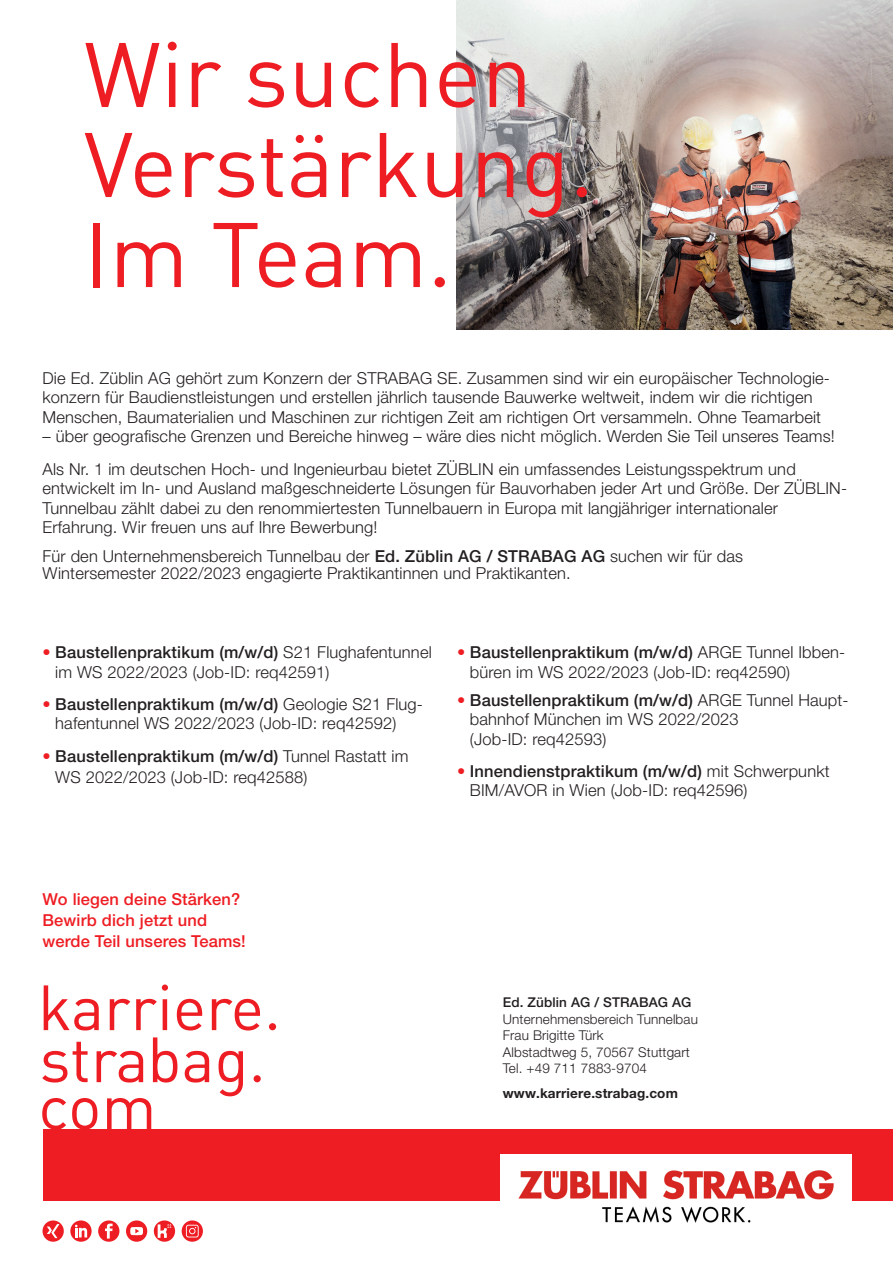
<style>
.page{position:relative;width:893px;height:1263px;background:#fff}
.page>*{position:absolute;margin:0;border:0;box-sizing:border-box;transform-origin:0 0}
.t1{font:90px/90px "DIN Pro";color:#ee1d23}
.t2{font:300 16.5px/19.5px "Helvetica Neue LT Pro";letter-spacing:.01em;color:#231f20}
.t3{font:500 16.5px/21px "Helvetica Neue LT Pro";letter-spacing:.01em;color:#ee1d23}
.t4{font:300 13.5px/16.5px "Helvetica Neue LT Pro";letter-spacing:.01em;color:#231f20}
.t5{font:700 13.5px "Helvetica Neue LT Pro";letter-spacing:.01em;color:#231f20}
.t6{font:500 13.5px "Helvetica Neue LT Pro";letter-spacing:.01em;color:#231f20}
.s1{font-weight:500}
.s2{font-weight:500;color:#ee1d23}
</style>
<div class="page">
<img style="left:456px;top:0;width:437px;height:330px">
<svg style="left:323px;top:10px;width:281px;height:275px"></svg>
<div style="left:44px;top:1129px;width:849px;height:71px;background:#ee1d23"></div>
<div style="left:500px;top:1154px;width:351px;height:96px;background:#fff"></div>
<img style="left:518px;top:1170px;width:316px;height:53px">
<svg style="left:42px;top:1037px;width:219px;height:93px"></svg>
<svg style="left:44px;top:984px;width:232px;height:46px"></svg>
<svg style="left:154px;top:1220px;width:21px;height:22px"></svg>
<svg style="left:158px;top:1224px;width:13px;height:14px"></svg>
<div style="left:43px;top:1220px;width:21px;height:22px;background:#ee1d23;border-radius:50%"></div>
<svg style="left:47px;top:1224px;width:13px;height:14px"></svg>
<svg style="left:182px;top:1220px;width:21px;height:22px"></svg>
<svg style="left:186px;top:1225px;width:13px;height:12px"></svg>
<div style="left:126px;top:1220px;width:21px;height:22px;background:#ee1d23;border-radius:50%"></div>
<svg style="left:130px;top:1227px;width:13px;height:8px"></svg>
<svg style="left:70px;top:1220px;width:22px;height:22px"></svg>
<svg style="left:75px;top:1225px;width:12px;height:12px"></svg>
<div style="left:98px;top:1220px;width:21px;height:22px;background:#ee1d23;border-radius:50%"></div>
<svg style="left:105px;top:1223px;width:8px;height:15px"></svg>
<h1 class="t1" style="left:84px;top:26px;width:512px">Wir suchen<br>Verstärkung.<br>Im Team.</h1>
<p class="t2" style="left:43px;top:368px;width:789px">Die Ed. Züblin AG gehört zum Konzern der STRABAG SE. Zusammen sind wir ein europäischer Technologie&shy;konzern für Baudienstleistungen und erstellen jährlich tausende Bauwerke weltweit, indem wir die richtigen<br>Menschen, Baumaterialien und Maschinen zur richtigen Zeit am richtigen Ort versammeln. Ohne Teamarbeit</p>
<p class="t2" style="left:43px;top:420px;width:794px;line-height:32.2px">– über geografische Grenzen und Bereiche hinweg – wäre dies nicht möglich. Werden Sie Teil unseres Teams!<br>Als Nr. 1 im deutschen Hoch- und Ingenieurbau bietet ZÜBLIN ein umfassendes Leistungsspektrum und</p>
<p class="t2" style="left:43px;top:478px;width:806px">entwickelt im In- und Ausland maßgeschneiderte Lösungen für Bauvorhaben jeder Art und Größe. Der ZÜBLIN-<br>Tunnelbau zählt dabei zu den renommiertesten Tunnelbauern in Europa mit langjähriger internationaler<br>Erfahrung. Wir freuen uns auf Ihre Bewerbung!</p>
<p class="t2" style="left:43px;top:548px;width:702px;line-height:16.5px">Für den Unternehmensbereich Tunnelbau der <span class="s1">Ed. Züblin AG / STRABAG AG</span> suchen wir für das<br>Wintersemester 2022/2023 engagierte Praktikantinnen und Praktikanten.</p>
<p class="t2" style="left:55px;top:642px;width:378px;text-indent:-13px"><span class="s2">•</span> <span class="s1">Baustellenpraktikum (m/w/d)</span> S21 Flughafentunnel im WS 2022/2023 (Job-ID: req42591)</p>
<p class="t2" style="left:55px;top:694px;width:369px;text-indent:-13px"><span class="s2">•</span> <span class="s1">Baustellenpraktikum (m/w/d)</span> Geologie S21 Flug&shy;hafentunnel WS 2022/2023 (Job-ID: req42592)</p>
<p class="t2" style="left:55px;top:745px;width:355px;line-height:21.6px;text-indent:-13px"><span class="s2">•</span> <span class="s1">Baustellenpraktikum (m/w/d)</span> Tunnel Rastatt im<br>WS 2022/2023 (Job-ID: req42588)</p>
<p class="t2" style="left:470px;top:642px;width:377px;text-indent:-13px"><span class="s2">•</span> <span class="s1">Baustellenpraktikum (m/w/d)</span> ARGE Tunnel Ibben&shy;büren im WS 2022/2023 (Job-ID: req42590)</p>
<p class="t2" style="left:470px;top:690px;width:380px;text-indent:-13px"><span class="s2">•</span> <span class="s1">Baustellenpraktikum (m/w/d)</span> ARGE Tunnel Haupt&shy;bahnhof München im WS 2022/2023<br>(Job-ID: req42593)</p>
<p class="t2" style="left:470px;top:761px;width:361px;text-indent:-13px"><span class="s2">•</span> <span class="s1">Innendienstpraktikum (m/w/d)</span> mit Schwerpunkt<br>BIM/AVOR in Wien (Job-ID: req42596)</p>
<p class="t3" style="left:43px;top:888px;width:205px">Wo liegen deine Stärken?<br>Bewirb dich jetzt und werde Teil unseres Teams!</p>
<p class="t6" style="left:503px;top:994px;width:190px">Ed. Züblin AG / STRABAG AG</p>
<p class="t4" style="left:503px;top:1010px;width:197px">Unternehmensbereich Tunnelbau<br>Frau Brigitte Türk<br>Albstadtweg 5, 70567 Stuttgart<br>Tel. +49 711 7883-9704</p>
<p class="t5" style="left:503px;top:1085px;width:177px">www.karriere.strabag.com</p>
</div>
